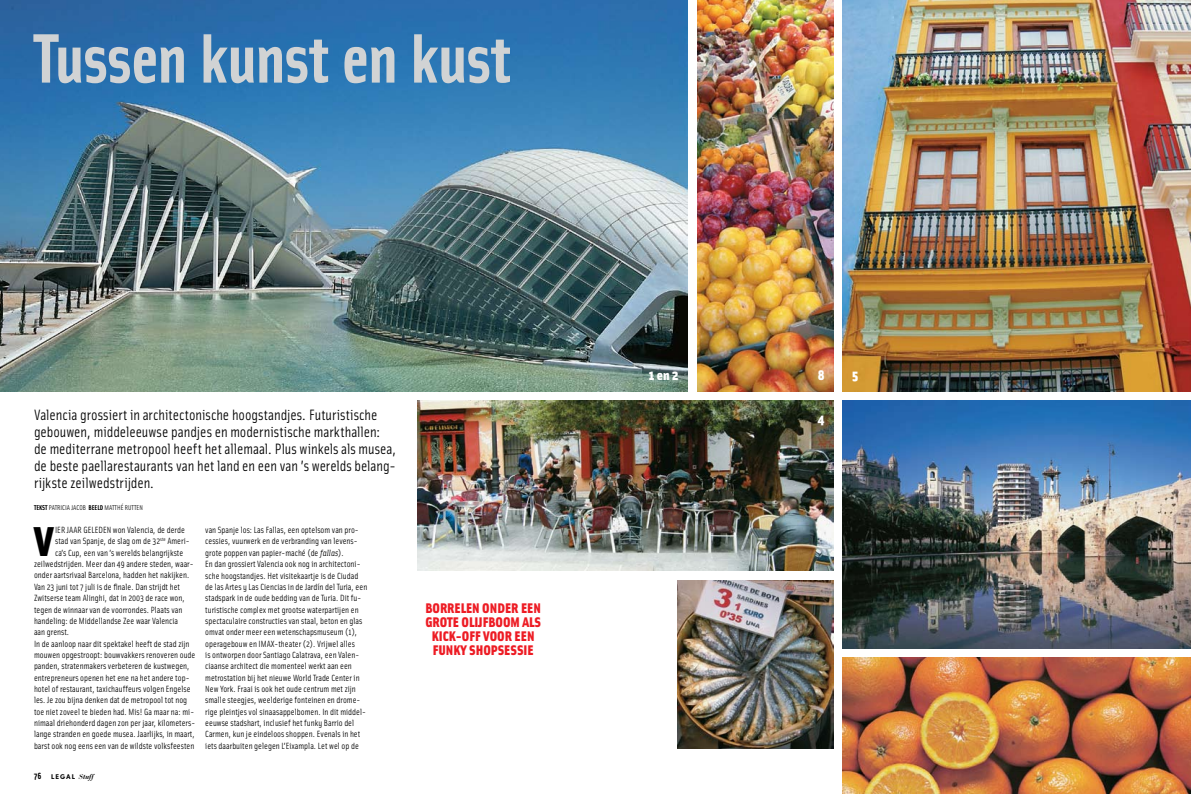
<style>
.page{position:relative;width:1191px;height:794px;background:#fff}
.page>*{position:absolute;margin:0;border:0;box-sizing:border-box;transform-origin:0 0}
.t1{font:700 70px "Solex";letter-spacing:-.015em;color:#d1d3d4}
.t2{font:900 41.9px "Solex";color:#000}
.t3{font:15px/17px "Solex";letter-spacing:.005em;color:#000}
.t4{font:900 14px/14.2px "Solex";color:#ed1c24;text-align:center}
.t5{font:900 14px "Solex";color:#fff}
.t6{font:9px/11.3px "Solex";color:#000}
.t7{font:7px "Solex";color:#000}
.t8{font:700 6.5px "Nobel";letter-spacing:.15em;color:#000}
.s1{font-weight:700}
.s2{font-family:"Solex";font-size:9px}
.s3{font-family:"Bauer Bodoni";font-style:italic;font-size:7px}
.s4{font-style:italic}
</style>
<div class="page">
<img style="left:842px;top:0;width:349px;height:392px">
<img style="left:417px;top:401px;width:416px;height:170px">
<img style="left:842px;top:401px;width:349px;height:248px">
<img style="left:697px;top:0;width:136px;height:392px">
<img style="left:678px;top:580px;width:155px;height:168px">
<img style="left:842px;top:658px;width:349px;height:136px">
<img style="left:0;top:0;width:687px;height:392px">
<h1 class="t1" style="left:34px;top:13px;width:478px">Tussen kunst en kust</h1>
<p class="t3" style="left:34px;top:405px;width:364px">Valencia grossiert in architectonische hoogstandjes. Futuristische gebouwen, middeleeuwse pandjes en modernistische markthallen: de mediterrane metropool heeft het allemaal. Plus winkels als musea, de beste paellarestaurants van het land en een van ’s werelds belang&shy;rijkste zeilwedstrijden.</p>
<p class="t7" style="left:34px;top:503px;width:110px"><span class="s1">Tekst</span> Patricia Jacob <span class="s1">Beeld</span> Matth é Rutten</p>
<h2 class="t2" style="left:34px;top:512px;width:21px">V</h2>
<p class="t6" style="left:55px;top:524px;width:131px">ier jaar geleden won Valencia, de derde</p>
<p class="t6" style="left:55px;top:535px;width:136px">stad van Spanje, de slag om de 32<sup>ste</sup> Ameri-</p>
<p class="t6" style="left:55px;top:546px;width:130px">ca’s Cup, een van ’s werelds belangrijkste</p>
<p class="t6" style="left:34px;top:558px;width:161px">zeilwedstrijden. Meer dan 49 andere steden, waar-</p>
<p class="t6" style="left:34px;top:569px;width:157px">onder aartsrivaal Barcelona, hadden het nakijken.</p>
<p class="t6" style="left:34px;top:581px;width:148px">Van 23 juni tot 7 juli is de finale. Dan strijdt het</p>
<p class="t6" style="left:34px;top:592px;width:152px">Zwitserse team Alinghi, dat in 2003 de race won,</p>
<p class="t6" style="left:34px;top:603px;width:150px">tegen de winnaar van de voorrondes. Plaats van</p>
<p class="t6" style="left:34px;top:615px;width:146px">handeling: de Middellandse Zee waar Valencia</p>
<p class="t6" style="left:34px;top:626px;width:37px">aan grenst.</p>
<p class="t6" style="left:34px;top:637px;width:157px">I n de aanloop naar dit spektakel heeft de stad zijn</p>
<p class="t6" style="left:34px;top:649px;width:163px">mouwen opgestroopt: bouwvakkers renoveren oude</p>
<p class="t6" style="left:34px;top:660px;width:157px">panden, stratenmakers verbeteren de kustwegen,</p>
<p class="t6" style="left:34px;top:671px;width:157px">entrepreneurs openen het ene na het andere top-</p>
<p class="t6" style="left:34px;top:683px;width:158px">hotel of restaurant, taxichauffeurs volgen Engelse</p>
<p class="t6" style="left:34px;top:694px;width:155px">les. Je zou bijna denken dat de metropool tot nog</p>
<p class="t6" style="left:34px;top:705px;width:162px">toe niet zoveel te bieden had. Mis! Ga maar na: mi-</p>
<p class="t6" style="left:34px;top:717px;width:163px">nimaal driehonderd dagen zon per jaar, kilometers-</p>
<p class="t6" style="left:34px;top:728px;width:162px">lange stranden en goede musea. Jaarlijks, in maart,</p>
<p class="t6" style="left:34px;top:739px;width:162px">barst ook nog eens een van de wildste volksfeesten</p>
<p class="t8" style="left:34px;top:772px;width:61px"><span class="s2">76</span> LEGAL <span class="s3">Stuff</span></p>
<p class="t6" style="left:205px;top:524px;width:163px">van Spanje los: Las Fallas, een optelsom van pro&shy;cessies, vuurwerk en de verbranding van levens&shy;grote poppen van papier-maché (de <span class="s4">fallas</span>).<br>En dan grossiert Valencia ook nog in architectoni&shy;sche hoogstandjes. Het visitekaartje is de Ciudad de las Artes y Las Ciencias in de Jardín del Turia, een stadspark in de oude bedding van de Turia. Dit fu&shy;turistische complex met grootse waterpartijen en spectaculaire constructies van staal, beton en glas omvat onder meer een wetenschapsmuseum (1), operagebouw en I MAX-theater (2). Vrijwel alles<br>is ontworpen door Santiago Calatrava, een Valen&shy;ciaanse architect die momenteel werkt aan een metrostation bij het nieuwe World Trade Center in<br>N ew York. Fraai is ook het oude centrum met zijn smalle steegjes, weelderige fonteinen en drome&shy;rige pleintjes vol sinaasappelbomen. I n dit middel&shy;eeuwse stadshart, inclusief het funky Barrio del Carmen, kun je eindeloos shoppen. Evenals in het iets daarbuiten gelegen L’Eixampla. Let wel op de</p>
<h3 class="t4" style="left:425px;top:599px;width:117px">BORRELEN ONDER EEN<br>GROTE OLIJFBOOM ALS<br>KICK-OFF VOOR EEN<br>FUNKY SHOPSESSIE</h3>
<h3 class="t5" style="left:649px;top:366px;width:31px">1 EN 2</h3>
<h3 class="t5" style="left:817px;top:366px;width:8px">8</h3>
<h3 class="t5" style="left:852px;top:365px;width:8px">5</h3>
<h3 class="t5" style="left:818px;top:409px;width:8px">4</h3>
</div>
